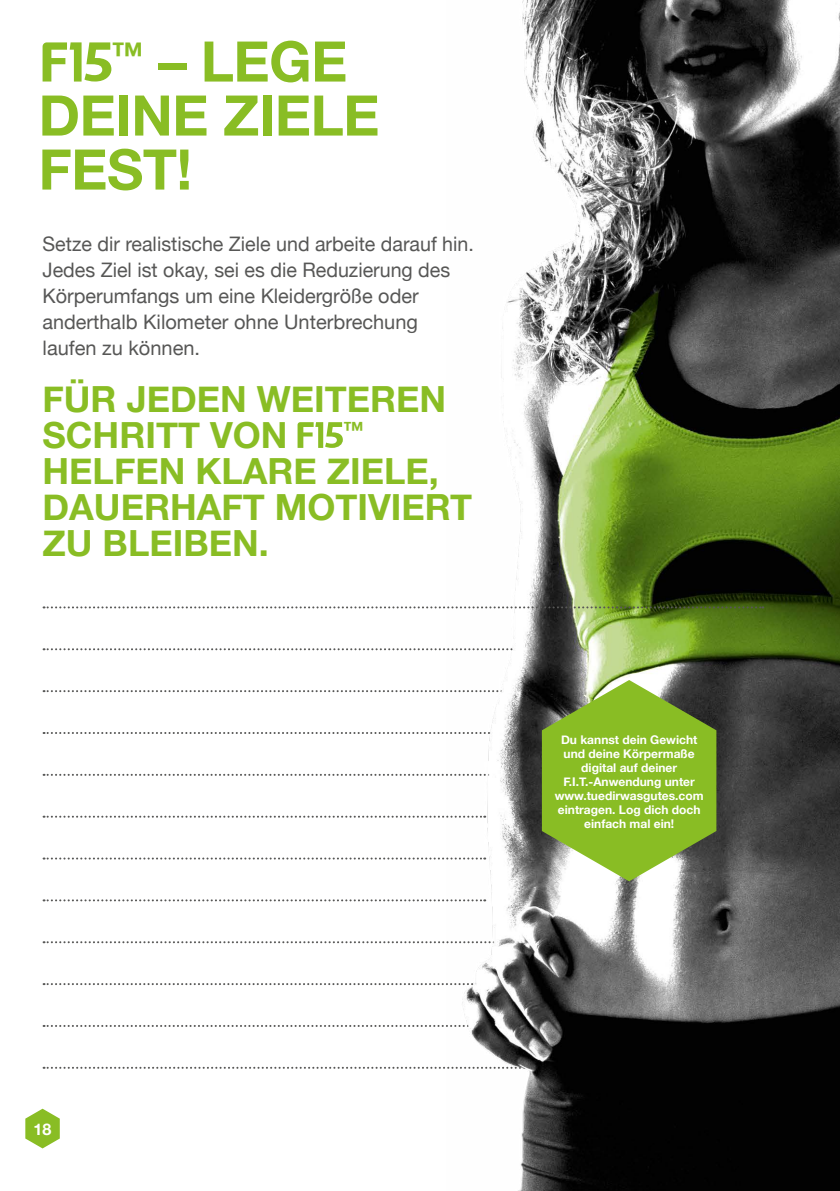
<style>
.page{position:relative;width:840px;height:1191px;background:#fff}
.page>*{position:absolute;margin:0;border:0;box-sizing:border-box;transform-origin:0 0}
.t1{font:700 56px/54px "Helvetica Neue";letter-spacing:-.01em;color:#89bd24}
.t2{font:700 36px/36px "Helvetica Neue";color:#89bd24}
.t3{font:700 21px "Helvetica Neue";color:#89bd24}
.t4{font:20px/26px "Helvetica Neue";color:#575756}
.t5{font:700 16px "Helvetica Neue";color:#fff}
.t6{font:700 12px/14px "Helvetica Neue";color:#fff;text-align:center}
</style>
<div class="page">
<svg style="left:44px;top:648px;width:401px;height:2px"></svg>
<svg style="left:44px;top:899px;width:401px;height:2px"></svg>
<svg style="left:44px;top:941px;width:401px;height:2px"></svg>
<svg style="left:44px;top:983px;width:400px;height:2px"></svg>
<svg style="left:44px;top:1025px;width:400px;height:2px"></svg>
<svg style="left:44px;top:1066px;width:401px;height:2px"></svg>
<img style="left:446px;top:0;width:393px;height:1191px">
<svg style="left:44px;top:680px;width:672px;height:201px"></svg>
<svg style="left:43px;top:42px;width:68px;height:40px"></svg>
<svg style="left:297px;top:422px;width:45px;height:26px"></svg>
<svg style="left:44px;top:606px;width:719px;height:2px"></svg>
<svg style="left:25px;top:1108px;width:35px;height:40px"></svg>
<h1 class="t1" style="left:38px;top:36px;width:342px;text-indent:72px"><sup>™</sup> – LEGE<br>DEINE ZIELE<br>FEST!</h1>
<p class="t4" style="left:43px;top:230px;width:429px">Setze dir realistische Ziele und arbeite darauf hin.<br>Jedes Ziel ist okay, sei es die Reduzierung des Körperumfangs um eine Kleidergröße oder anderthalb Kilometer ohne Unterbrechung laufen zu können.</p>
<h2 class="t2" style="left:43px;top:382px;width:405px">FÜR JEDEN WEITEREN<br>SCHRITT VON</h2>
<p class="t3" style="left:342px;top:412px;width:22px">™</p>
<h2 class="t2" style="left:43px;top:454px;width:431px">HELFEN KLARE ZIELE,<br>DAUERHAFT MOTIVIERT<br>ZU BLEIBEN.</h2>
<p class="t6" style="left:554px;top:733px;width:150px">Du kannst dein Gewicht und deine Körpermaße digital auf deiner<br>F.I.T.-Anwendung unter www.tuedirwasgutes.com eintragen. Log dich doch einfach mal ein!</p>
<p class="t5" style="left:34px;top:1116px;width:19px">18</p>
</div>
